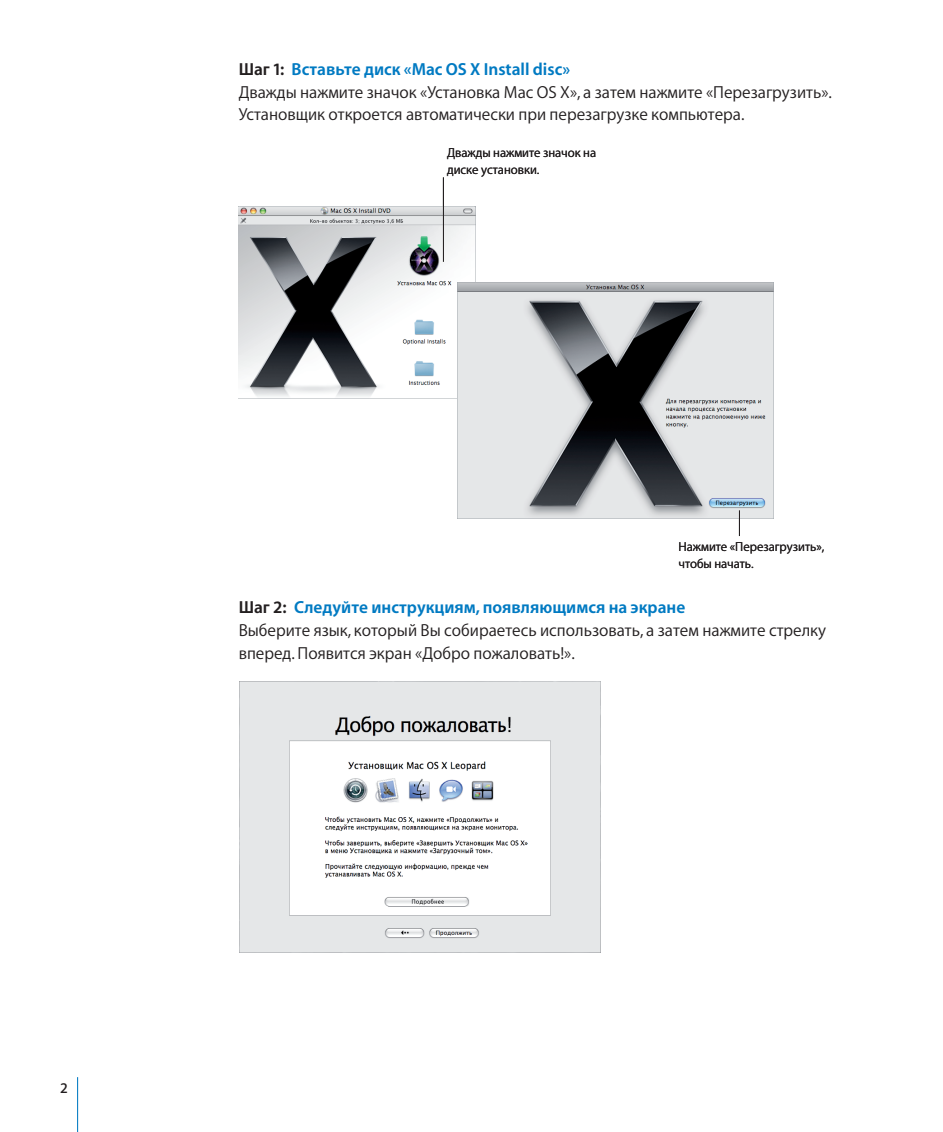
<style>
.page{position:relative;width:943px;height:1132px;background:#fff}
.page>*{position:absolute;margin:0;border:0;box-sizing:border-box;transform-origin:0 0}
.t1{font:17.5px/22.8px "Myriad Set OT Text";color:#231f20}
.t2{font:700 17.5px "Myriad Set OT";color:#007ac2}
.t3{font:600 14.88px "Myriad Set OT";color:#231f20}
.t4{font:13.12px/16.6px "Myriad Set OT Text";color:#231f20}
.s1{color:#231f20}
</style>
<div class="page">
<hr style="left:77px;top:1076px;width:1px;height:55px;background:#007ac2">
<svg style="left:238px;top:207px;width:237px;height:191px"></svg>
<svg style="left:458px;top:283px;width:315px;height:235px;background:#b0b3b5"></svg>
<svg style="left:739px;top:510px;width:1px;height:26px"></svg>
<hr style="left:443px;top:177px;width:1px;height:85px;background:#231f20">
<img style="left:239px;top:681px;width:361px;height:271px">
<p class="t3" style="left:60px;top:1082px;width:9px">2</p>
<p class="t2" style="left:239px;top:62px;width:333px"><span class="s1">Шаг 1:</span> Вставьте диск «Mac OS X Install disc»</p>
<p class="t1" style="left:239px;top:82px;width:594px">Дважды нажмите значок «Установка Mac OS X», а затем нажмите «Перезагрузить».<br>Установщик откроется автоматически при перезагрузке компьютера.</p>
<p class="t4" style="left:447px;top:146px;width:151px">Дважды нажмите значок на диске установки.</p>
<p class="t4" style="left:678px;top:539px;width:147px">Нажмите «Перезагрузить», чтобы начать.</p>
<p class="t2" style="left:239px;top:600px;width:448px"><span class="s1">Шаг 2:</span> Следуйте инструкциям, появляющимся на экране</p>
<p class="t1" style="left:239px;top:620px;width:589px">Выберите язык, который Вы собираетесь использовать, а затем нажмите стрелку вперед. Появится экран «Добро пожаловать!».</p>
</div>
